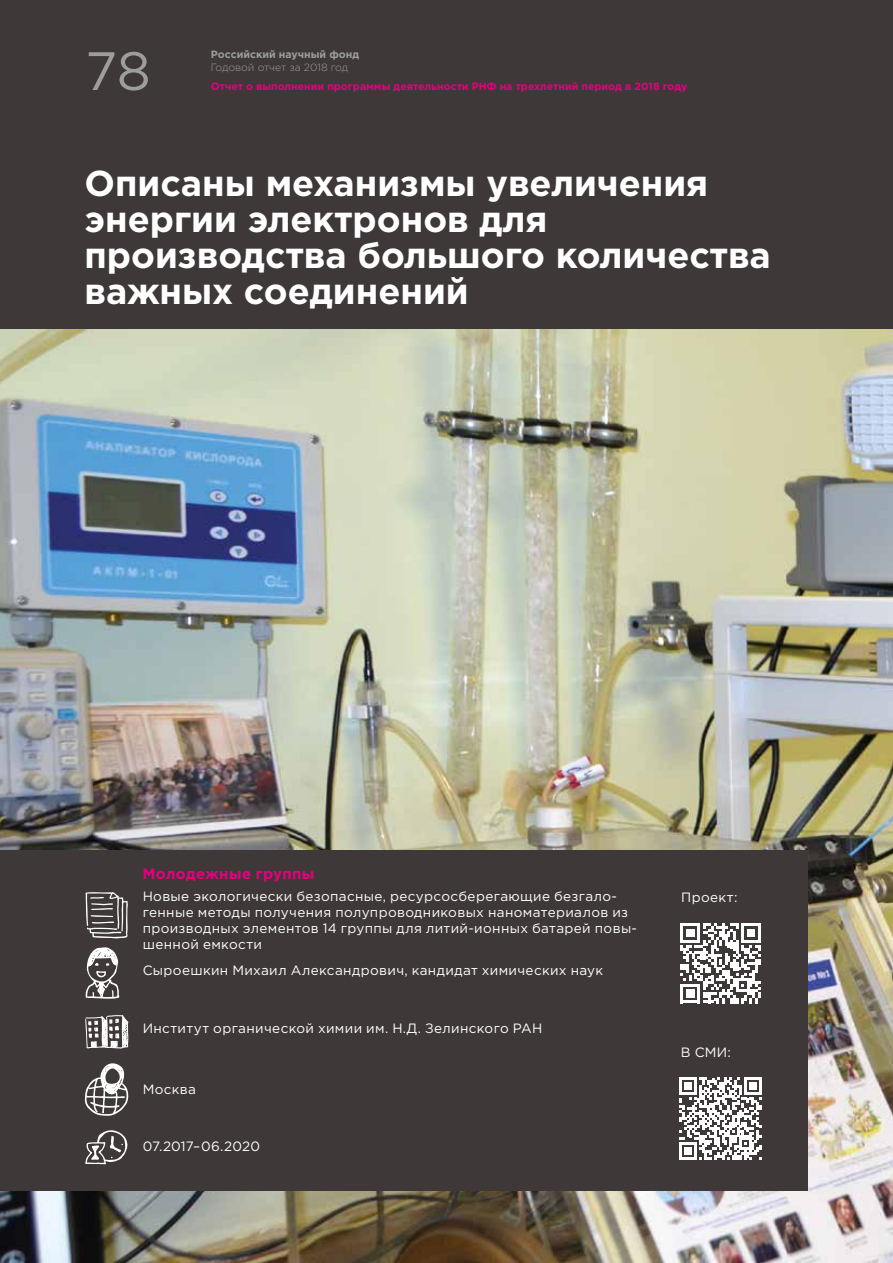
<style>
.page{position:relative;width:893px;height:1263px;background:#3e3838}
.page>*{position:absolute;margin:0;border:0;box-sizing:border-box;transform-origin:0 0}
.t1{font:54px "Gotham Pro";color:#9d9d9c}
.t2{font:700 36px/36px "Gotham Pro";color:#fff}
.t3{font:700 15px "Gotham Pro";letter-spacing:.02em;color:#e6007d}
.t4{font:13.5px/16.2px "Gotham Pro";letter-spacing:.025em;color:#fff}
.t5{font:13.5px "Gotham Pro";letter-spacing:.005em;color:#fff}
.t6{font:700 10.5px "Gotham Pro";color:#e6007d}
.t7{font:700 10.5px "Gotham Pro";color:#9d9d9c}
.t8{font:300 10.5px "Gotham Pro";color:#9d9d9c}
</style>
<div class="page">
<img style="left:0;top:330px;width:893px;height:933px">
<div style="left:0;top:850px;width:807px;height:341px;background:#3e3838"></div>
<svg style="left:679px;top:1078px;width:83px;height:82px"></svg>
<svg style="left:681px;top:923px;width:80px;height:80px"></svg>
<svg style="left:84px;top:1063px;width:44px;height:53px"></svg>
<svg style="left:86px;top:892px;width:42px;height:46px"></svg>
<svg style="left:85px;top:1015px;width:43px;height:33px"></svg>
<svg style="left:85px;top:1130px;width:43px;height:35px"></svg>
<svg style="left:85px;top:947px;width:35px;height:52px"></svg>
<h1 class="t1" style="left:85px;top:41px;width:67px">78</h1>
<p class="t7" style="left:211px;top:48px;width:150px">Российский научный фонд</p>
<p class="t8" style="left:211px;top:61px;width:139px">Годовой отчет за 2018 год</p>
<p class="t6" style="left:211px;top:81px;width:478px">Отчет о выполнении программы деятельности РНФ на трехлетний период в 2018 году</p>
<h2 class="t2" style="left:84px;top:165px;width:688px">Описаны механизмы увеличения энергии электронов для производства большого количества важных соединений</h2>
<p class="t3" style="left:143px;top:865px;width:173px">Молодежные группы</p>
<p class="t4" style="left:143px;top:888px;width:476px">Новые экологически безопасные, ресурсосберегающие безгало-</p>
<p class="t4" style="left:681px;top:889px;width:58px">Проект:</p>
<p class="t4" style="left:143px;top:904px;width:496px">генные методы получения полупроводниковых наноматериалов из производных элементов 14 группы для литий-ионных батарей повы&shy;шенной емкости</p>
<p class="t4" style="left:143px;top:962px;width:462px">Сыроешкин Михаил Александрович, кандидат химических наук</p>
<p class="t4" style="left:143px;top:1020px;width:401px">Институт органической химии им. Н.Д. Зелинского РАН</p>
<p class="t4" style="left:143px;top:1081px;width:55px">Москва</p>
<p class="t5" style="left:143px;top:1139px;width:119px">07.2017–06.2020</p>
<p class="t4" style="left:681px;top:1044px;width:51px">В СМИ:</p>
</div>
